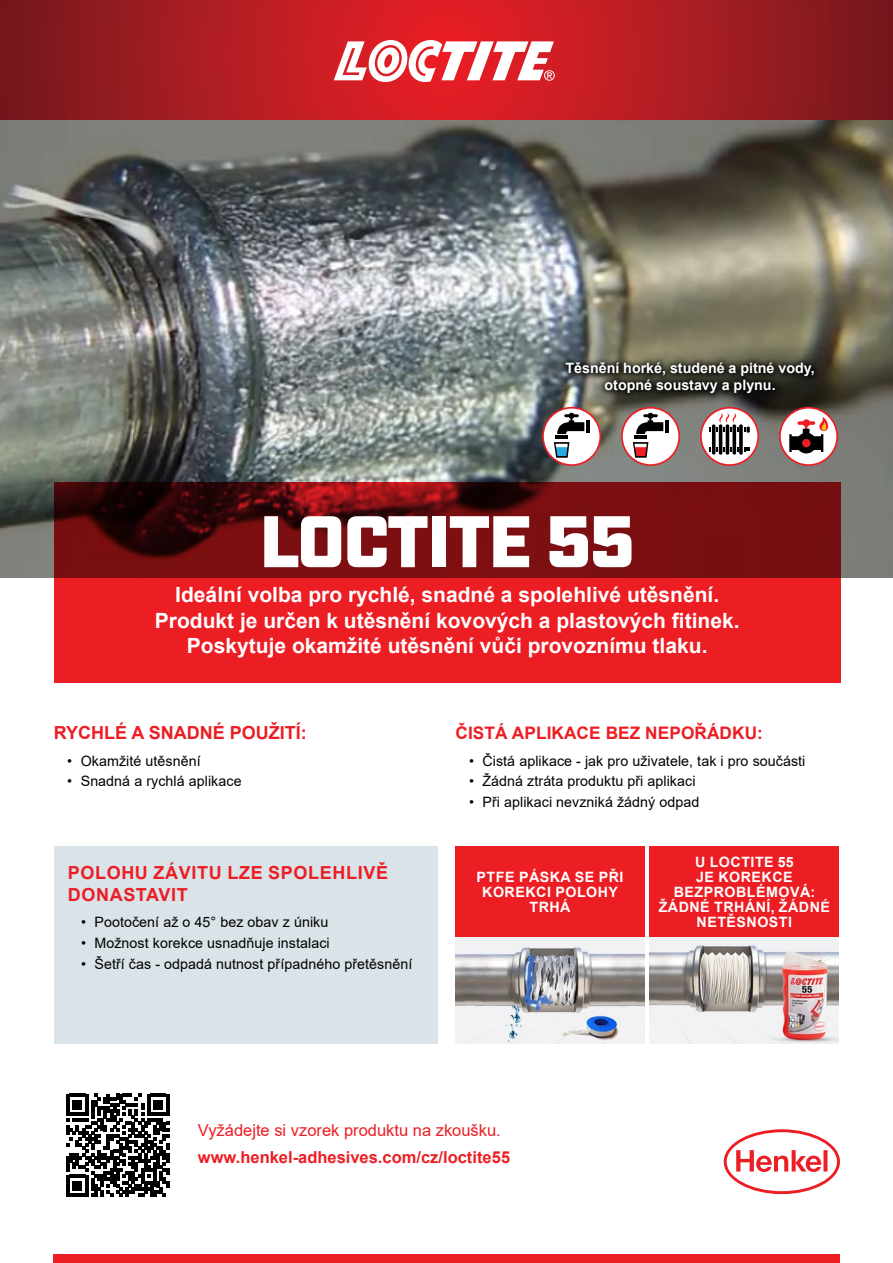
<style>
.page{position:relative;width:893px;height:1263px;background:#fff}
.page>*{position:absolute;margin:0;border:0;box-sizing:border-box;transform-origin:0 0}
.t1{font:900 72.75px "Industry";letter-spacing:-.02em;color:#fff}
.t2{font:700 21px/25.2px "Arial";color:#fff;text-align:center}
.t3{font:700 18px/21.6px "Arial";letter-spacing:.035em;color:#ed1d24}
.t4{font:700 18px "Arial";color:#ed1d24}
.t5{font:700 17.25px "Arial";letter-spacing:.005em;color:#ed1d24}
.t6{font:700 16.5px "Arial";color:#ed1d24}
.t7{font:16.5px "Arial";color:#ed1d24}
.t8{font:14.25px "Arial";letter-spacing:.005em;color:#000}
.t9{font:700 14.25px/15px "Arial";letter-spacing:.035em;color:#fff;text-align:center}
.t10{font:700 14.25px/17.1px "Arial";color:#fff;text-align:center}
</style>
<div class="page">
<svg style="left:724px;top:1129px;width:116px;height:65px"></svg>
<div style="left:53px;top:1254px;width:787px;height:9px;background:#ed1d24"></div>
<svg style="left:0;top:0;width:893px;height:120px;background:#aa1c21"></svg>
<svg style="left:334px;top:40px;width:221px;height:42px"></svg>
<img style="left:0;top:120px;width:893px;height:457px">
<svg style="left:54px;top:482px;width:787px;height:201px;background:#ae151a"></svg>
<div style="left:54px;top:846px;width:383px;height:198px;background:#dae3e8"></div>
<div style="left:543px;top:408px;width:57px;height:57px;background:#fff;border-radius:50%"></div>
<div style="left:542px;top:407px;width:59px;height:59px;border:2px solid #ed1d24;border-radius:50%"></div>
<hr style="left:556px;top:435px;width:12px;height:4px;background:#000">
<svg style="left:557px;top:413px;width:32px;height:21px"></svg>
<svg style="left:554px;top:442px;width:15px;height:16px"></svg>
<div style="left:622px;top:408px;width:57px;height:57px;background:#fff;border-radius:50%"></div>
<div style="left:621px;top:407px;width:59px;height:59px;border:2px solid #ed1d24;border-radius:50%"></div>
<hr style="left:634px;top:435px;width:13px;height:4px;background:#000">
<svg style="left:636px;top:413px;width:32px;height:21px"></svg>
<svg style="left:633px;top:442px;width:15px;height:16px"></svg>
<svg style="left:701px;top:408px;width:57px;height:57px"></svg>
<div style="left:700px;top:407px;width:59px;height:59px;border:2px solid #ed1d24;border-radius:50%"></div>
<svg style="left:739px;top:424px;width:4px;height:31px"></svg>
<svg style="left:732px;top:424px;width:4px;height:31px"></svg>
<svg style="left:744px;top:427px;width:6px;height:6px"></svg>
<svg style="left:744px;top:447px;width:6px;height:5px"></svg>
<hr style="left:726px;top:424px;width:3px;height:31px;background:#000;border-radius:2px">
<hr style="left:719px;top:424px;width:3px;height:31px;background:#000;border-radius:2px">
<hr style="left:712px;top:424px;width:3px;height:31px;background:#000;border-radius:2px">
<svg style="left:709px;top:447px;width:22px;height:5px"></svg>
<svg style="left:709px;top:413px;width:29px;height:19px"></svg>
<div style="left:780px;top:408px;width:57px;height:57px;background:#fff;border-radius:50%"></div>
<div style="left:779px;top:407px;width:59px;height:59px;border:2px solid #ed1d24;border-radius:50%"></div>
<svg style="left:789px;top:417px;width:40px;height:36px"></svg>
<div style="left:558px;top:356px;width:263px;height:44px;background:#000;opacity:.85"></div>
<img style="left:455px;top:937px;width:190px;height:107px">
<div style="left:455px;top:846px;width:190px;height:91px;background:#ed1d24"></div>
<div style="left:650px;top:846px;width:189px;height:91px;background:#ed1d24"></div>
<img style="left:650px;top:937px;width:189px;height:107px">
<svg style="left:66px;top:1094px;width:103px;height:102px"></svg>
<p class="t10" style="left:565px;top:360px;width:251px">Těsnění horké, studené a pitné vody, otopné soustavy a plynu.</p>
<h1 class="t1" style="left:260px;top:498px;width:377px">LOCTITE 55</h1>
<h2 class="t2" style="left:155px;top:583px;width:586px">Ideální volba pro rychlé, snadné a spolehlivé utěsnění.<br>Produkt je určen k utěsnění kovových a plastových fitinek.<br>Poskytuje okamžité utěsnění vůči provoznímu tlaku.</h2>
<p class="t4" style="left:54px;top:720px;width:255px">RYCHLÉ A SNADNÉ POUŽITÍ:</p>
<p class="t8" style="left:67px;top:751px;width:135px">• Okamžité utěsnění</p>
<p class="t8" style="left:67px;top:772px;width:176px">• Snadná a rychlá aplikace</p>
<p class="t3" style="left:68px;top:862px;width:322px">POLOHU ZÁVITU LZE SPOLEHLIVĚ<br>DONASTAVIT</p>
<p class="t8" style="left:81px;top:912px;width:249px">• Pootočení až o 45° bez obav z úniku</p>
<p class="t8" style="left:81px;top:933px;width:250px">• Možnost korekce usnadňuje instalaci</p>
<p class="t8" style="left:81px;top:954px;width:333px">• Šetří čas - odpadá nutnost případného přetěsnění</p>
<p class="t5" style="left:455px;top:720px;width:309px">ČISTÁ APLIKACE BEZ NEPOŘÁDKU:</p>
<p class="t8" style="left:469px;top:751px;width:338px">• Čistá aplikace - jak pro uživatele, tak i pro součásti</p>
<p class="t8" style="left:469px;top:772px;width:228px">• Žádná ztráta produktu při aplikaci</p>
<p class="t8" style="left:469px;top:792px;width:232px">• Při aplikaci nevzniká žádný odpad</p>
<p class="t9" style="left:477px;top:870px;width:148px">PTFE PÁSKA SE PŘI<br>KOREKCI POLOHY<br>TRHÁ</p>
<p class="t9" style="left:659px;top:855px;width:173px">U LOCTITE 55<br>JE KOREKCE<br>BEZPROBLÉMOVÁ:<br>ŽÁDNÉ TRHÁNÍ, ŽÁDNÉ<br>NETĚSNOSTI</p>
<p class="t7" style="left:198px;top:1118px;width:304px">Vyžádejte si vzorek produktu na zkoušku.</p>
<p class="t6" style="left:198px;top:1145px;width:314px">www.henkel-adhesives.com/cz/loctite55</p>
</div>
